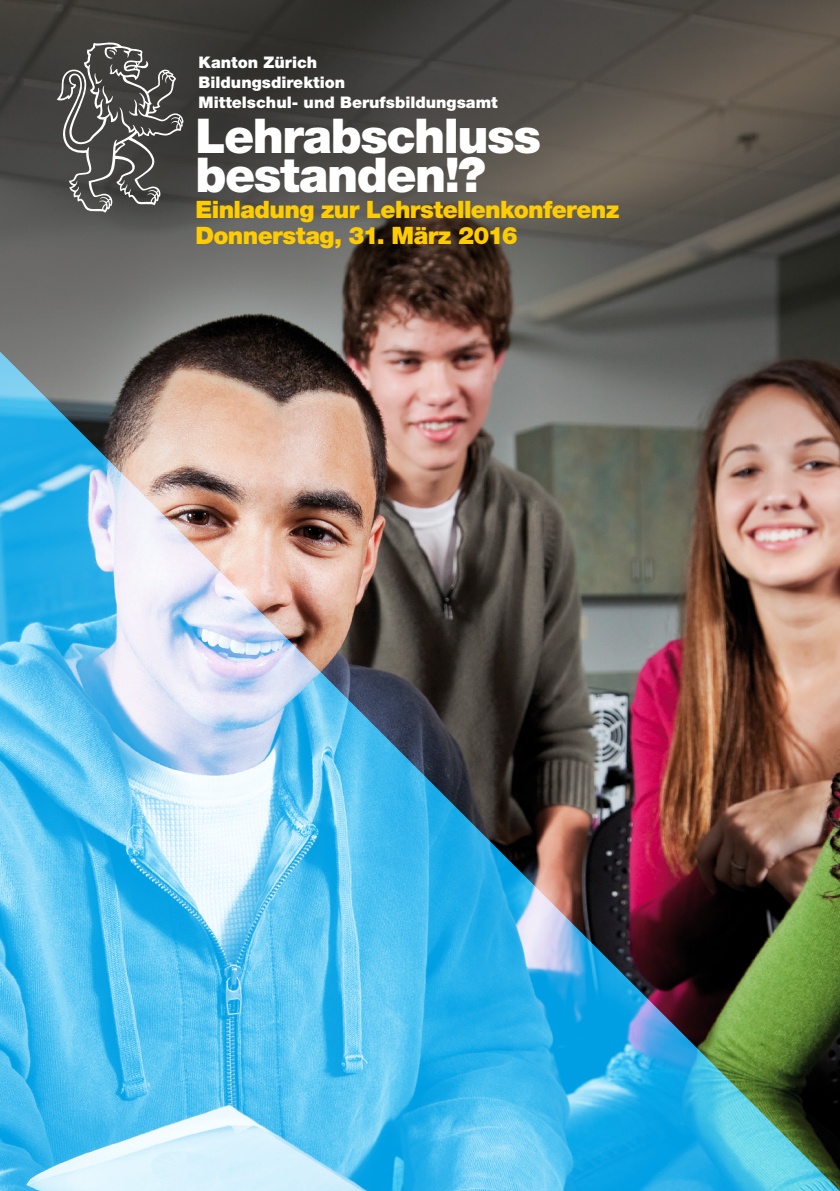
<style>
.page{position:relative;width:840px;height:1191px;background:#fff}
.page>*{position:absolute;margin:0;border:0;box-sizing:border-box;transform-origin:0 0}
.t1{font:900 48px/39px "Helvetica Neue LT Std";letter-spacing:-.03em;color:#fff}
.t2{font:900 24px/26px "Helvetica Neue LT Std";letter-spacing:-.025em;color:#fc0}
.t3{font:900 16px/20px "Helvetica Neue LT Std";color:#fff}
</style>
<div class="page">
<img style="left:0;top:0;width:839px;height:334px">
<img style="left:0;top:334px;width:839px;height:857px">
<svg style="left:57px;top:41px;width:127px;height:172px;background:#5c5b59"></svg>
<p class="t3" style="left:198px;top:52px;width:300px">Kanton Zürich<br>Bildungsdirektion<br>Mittelschul- und Berufsbildungsamt</p>
<h1 class="t1" style="left:195px;top:117px;width:347px">Lehrabschluss bestanden!?</h1>
<h2 class="t2" style="left:195px;top:197px;width:425px">Einladung zur Lehrstellenkonferenz<br>Donnerstag, 31. März 2016</h2>
</div>
